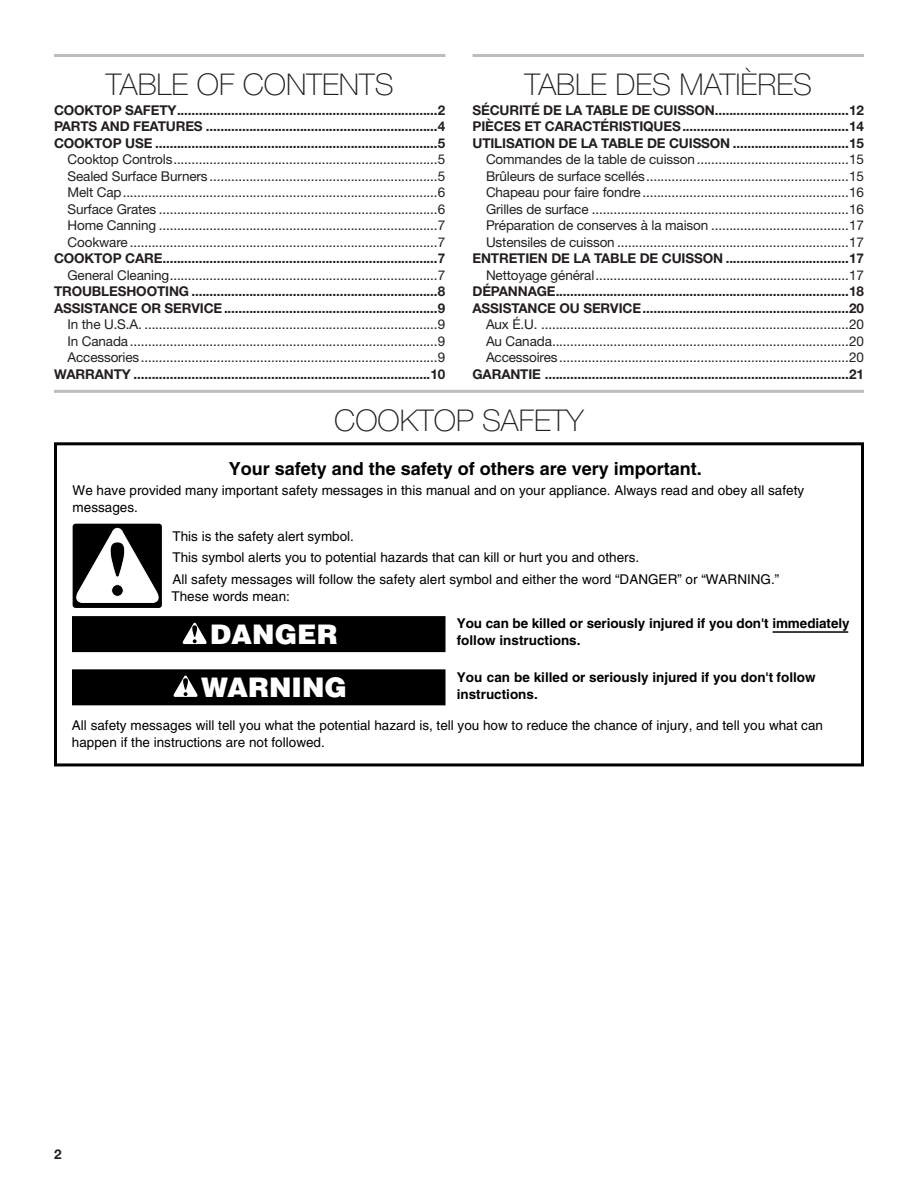
<style>
.page{position:relative;width:918px;height:1188px;background:#fff}
.page>*{position:absolute;margin:0;border:0;box-sizing:border-box;transform-origin:0 0}
.Heading_1{font:100 30px "Helvetica Neue";color:#231f20}
.t1{font:900 27px/52.8px "Helvetica";color:#fff;text-align:center}
.t2{font:700 18px "Helvetica";color:#000}
.TOC_2{font:13.5px "Helvetica Neue";letter-spacing:-.01em;color:#231f20}
.TOC_1{font:700 13.5px "Helvetica Neue";letter-spacing:-.01em;color:#231f20}
.t3{font:13.5px/17.2px "Helvetica";color:#000}
.t4{font:700 13.5px "Helvetica";color:#000}
.Page_Number_Left{font:700 13.5px "Helvetica Neue";color:#231f20}
</style>
<div class="page">
<hr style="left:54px;top:54px;width:392px;height:3px;background:#bcbdc0">
<hr style="left:472px;top:54px;width:392px;height:3px;background:#bcbdc0">
<hr style="left:54px;top:390px;width:810px;height:3px;background:#bcbdc0">
<div style="left:72px;top:616px;width:374px;height:36px;background:#000"></div>
<div style="left:54px;top:442px;width:810px;height:324px;border:3px solid #000"></div>
<div style="left:72px;top:669px;width:374px;height:36px;background:#000"></div>
<div style="left:73px;top:524px;width:89px;height:84px;border:3px solid #000;border-radius:2px"></div>
<svg style="left:74px;top:528px;width:87px;height:75px"></svg>
<hr style="left:773px;top:631px;width:75px;height:2px;background:#000">
<svg style="left:182px;top:622px;width:25px;height:23px"></svg>
<svg style="left:173px;top:675px;width:25px;height:22px"></svg>
<h1 class="Heading_1" style="left:106px;top:67px;width:289px">TABLE OF CONTENTS</h1>
<h1 class="Heading_1" style="left:524px;top:67px;width:289px">TABLE DES MATIÈRES</h1>
<p class="TOC_1" style="left:54px;top:102px;width:393px">COOKTOP SAFETY........................................................................2</p>
<p class="TOC_1" style="left:54px;top:118px;width:393px">PARTS AND FEATURES ................................................................4</p>
<p class="TOC_1" style="left:54px;top:135px;width:393px">COOKTOP USE ..............................................................................5</p>
<p class="TOC_2" style="left:68px;top:152px;width:379px">Cooktop Controls.........................................................................5</p>
<p class="TOC_2" style="left:68px;top:168px;width:379px">Sealed Surface Burners ...............................................................5</p>
<p class="TOC_2" style="left:68px;top:185px;width:379px">Melt Cap.......................................................................................6</p>
<p class="TOC_2" style="left:68px;top:201px;width:379px">Surface Grates .............................................................................6</p>
<p class="TOC_2" style="left:68px;top:218px;width:379px">Home Canning .............................................................................7</p>
<p class="TOC_2" style="left:68px;top:234px;width:379px">Cookware .....................................................................................7</p>
<p class="TOC_1" style="left:54px;top:250px;width:393px">COOKTOP CARE............................................................................7</p>
<p class="TOC_2" style="left:68px;top:267px;width:379px">General Cleaning..........................................................................7</p>
<p class="TOC_1" style="left:54px;top:283px;width:393px">TROUBLESHOOTING ....................................................................8</p>
<p class="TOC_1" style="left:54px;top:300px;width:393px">ASSISTANCE OR SERVICE...........................................................9</p>
<p class="TOC_2" style="left:68px;top:317px;width:379px">In the U.S.A. .................................................................................9</p>
<p class="TOC_2" style="left:68px;top:333px;width:379px">In Canada.....................................................................................9</p>
<p class="TOC_2" style="left:68px;top:350px;width:379px">Accessories..................................................................................9</p>
<p class="TOC_1" style="left:54px;top:366px;width:393px">WARRANTY ..................................................................................10</p>
<p class="TOC_1" style="left:472px;top:102px;width:393px">SÉCURITÉ DE LA TABLE DE CUISSON.....................................12</p>
<p class="TOC_1" style="left:472px;top:118px;width:393px">PIÈCES ET CARACTÉRISTIQUES..............................................14</p>
<p class="TOC_1" style="left:472px;top:135px;width:393px">UTILISATION DE LA TABLE DE CUISSON ................................15</p>
<p class="TOC_2" style="left:486px;top:152px;width:379px">Commandes de la table de cuisson ..........................................15</p>
<p class="TOC_2" style="left:486px;top:168px;width:379px">Brûleurs de surface scellés........................................................15</p>
<p class="TOC_2" style="left:486px;top:185px;width:379px">Chapeau pour faire fondre.........................................................16</p>
<p class="TOC_2" style="left:486px;top:201px;width:379px">Grilles de surface .......................................................................16</p>
<p class="TOC_2" style="left:486px;top:218px;width:379px">Préparation de conserves à la maison ......................................17</p>
<p class="TOC_2" style="left:486px;top:234px;width:379px">Ustensiles de cuisson ................................................................17</p>
<p class="TOC_1" style="left:472px;top:250px;width:393px">ENTRETIEN DE LA TABLE DE CUISSON ..................................17</p>
<p class="TOC_2" style="left:486px;top:267px;width:379px">Nettoyage général......................................................................17</p>
<p class="TOC_1" style="left:472px;top:283px;width:393px">DÉPANNAGE.................................................................................18</p>
<p class="TOC_1" style="left:472px;top:300px;width:393px">ASSISTANCE OU SERVICE.........................................................20</p>
<p class="TOC_2" style="left:486px;top:317px;width:379px">Aux É.U. .....................................................................................20</p>
<p class="TOC_2" style="left:486px;top:333px;width:379px">Au Canada..................................................................................20</p>
<p class="TOC_2" style="left:486px;top:350px;width:379px">Accessoires................................................................................20</p>
<p class="TOC_1" style="left:472px;top:366px;width:393px">GARANTIE ....................................................................................21</p>
<h1 class="Heading_1" style="left:334px;top:403px;width:251px">COOKTOP SAFETY</h1>
<p class="t2" style="left:229px;top:457px;width:475px">Your safety and the safety of others are very important.</p>
<p class="t3" style="left:73px;top:481px;width:733px">We have provided many important safety messages in this manual and on your appliance. Always read and obey all safety messages.</p>
<p class="t3" style="left:173px;top:525px;width:608px;line-height:21.8px">This is the safety alert symbol.<br>This symbol alerts you to potential hazards that can kill or hurt you and others.<br>All safety messages will follow the safety alert symbol and either the word “DANGER” or “WARNING.”</p>
<p class="t3" style="left:171px;top:588px;width:120px">These words mean:</p>
<p class="t4" style="left:457px;top:632px;width:125px">follow instructions.</p>
<p class="t4" style="left:457px;top:615px;width:394px">You can be killed or seriously injured if you don't immediately</p>
<p class="t1" style="left:201px;top:608px;width:147px">DANGER<br>WARNING</p>
<p class="t4" style="left:457px;top:669px;width:360px">You can be killed or seriously injured if you don't follow</p>
<p class="t3" style="left:72px;top:717px;width:753px">All safety messages will tell you what the potential hazard is, tell you how to reduce the chance of injury, and tell you what can happen if the instructions are not followed.</p>
<p class="t4" style="left:457px;top:686px;width:83px">instructions.</p>
<p class="Page_Number_Left" style="left:54px;top:1146px;width:9px">2</p>
</div>
